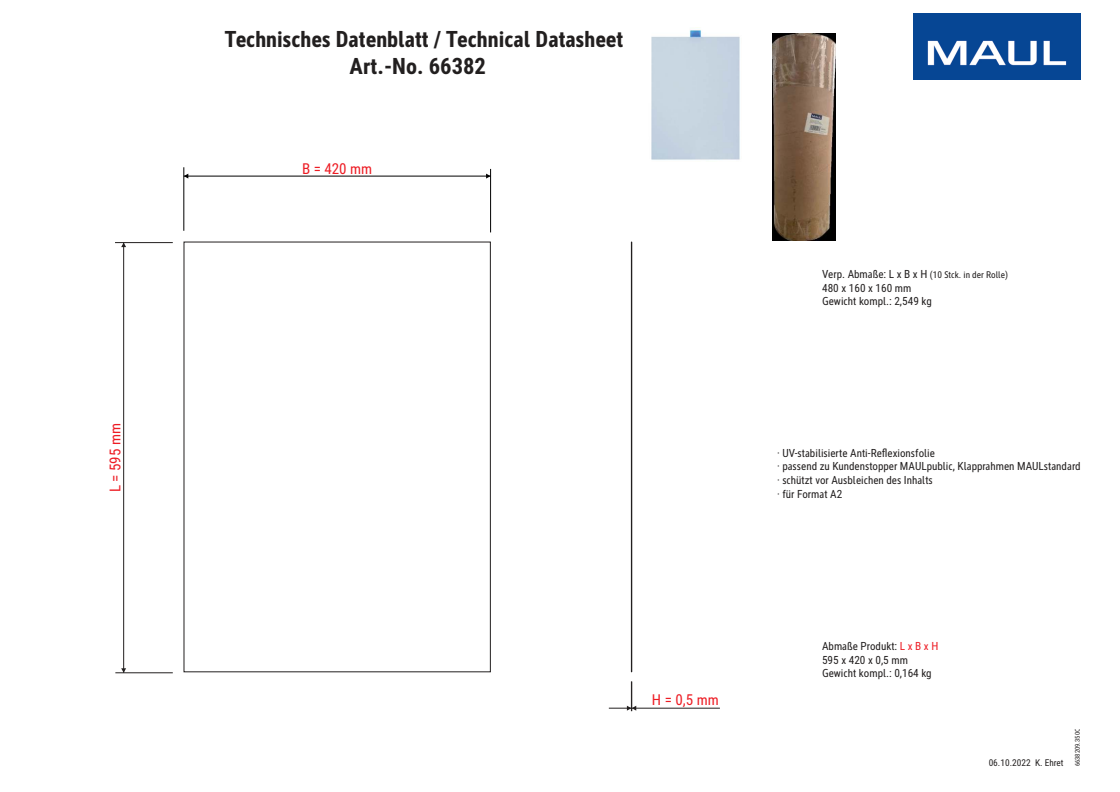
<style>
.page{position:relative;width:1120px;height:792px;background:#fff}
.page>*{position:absolute;margin:0;border:0;box-sizing:border-box;transform-origin:0 0}
.t1{font:700 condensed 22.6px/27.1px "MAUL";color:#221f1f;text-align:center}
.t2{font:condensed 15.1px "MAUL";color:#ed1c24}
.t3{font:condensed 11.3px/13.5px "MAUL";color:#221f1f}
.t4{font:condensed 9.4px "MAUL";color:#221f1f}
.t5{font:condensed 6.6px "MAUL";color:#221f1f}
.s1{font-size:11.3px}
.s2{color:#ed1c24}
</style>
<div class="page">
<img style="left:913px;top:14px;width:167px;height:66px">
<hr style="left:184px;top:167px;width:1px;height:64px;background:#000">
<hr style="left:184px;top:176px;width:307px;height:1px;background:#000">
<svg style="left:184px;top:174px;width:4px;height:5px"></svg>
<svg style="left:486px;top:174px;width:4px;height:5px"></svg>
<hr style="left:490px;top:169px;width:1px;height:63px;background:#000">
<hr style="left:115px;top:242px;width:58px;height:1px;background:#221f1f">
<hr style="left:115px;top:673px;width:58px;height:1px;background:#221f1f">
<hr style="left:123px;top:243px;width:1px;height:430px;background:#221f1f">
<svg style="left:121px;top:243px;width:5px;height:4px"></svg>
<svg style="left:121px;top:668px;width:5px;height:5px"></svg>
<hr style="left:632px;top:708px;width:88px;height:1px;background:#221f1f">
<svg style="left:609px;top:682px;width:27px;height:29px"></svg>
<img style="left:651px;top:30px;width:89px;height:130px">
<div style="left:631px;top:242px;width:1px;height:430px;border:1px solid #221f1f"></div>
<img style="left:773px;top:33px;width:63px;height:208px">
<h2 class="t2" style="left:105px;top:492px;width:71px;rotate:-90deg">L = 595 mm</h2>
<h1 class="t1" style="left:224px;top:25px;width:400px">Technisches Datenblatt / Technical Datasheet<br>Art.-No. 66382</h1>
<h2 class="t2" style="left:302px;top:158px;width:72px">B = 420 mm</h2>
<h2 class="t2" style="left:652px;top:689px;width:68px">H = 0,5 mm</h2>
<p class="t4" style="left:822px;top:268px;width:187px"><span class="s1">Verp. Abmaße: L x B x H</span> (10 Stck. in der Rolle)</p>
<p class="t3" style="left:822px;top:280px;width:111px">480 x 160 x 160 mm<br>Gewicht kompl.: 2,549 kg</p>
<p class="t3" style="left:777px;top:446px;width:305px">· UV-stabilisierte Anti-Reflexionsfolie<br>· passend zu Kundenstopper MAULpublic, Klapprahmen MAULstandard · schützt vor Ausbleichen des Inhalts<br>· für Format A2</p>
<p class="t3" style="left:822px;top:639px;width:118px">Abmaße Produkt: <span class="s2">L x B x H<br></span>595 x 420 x 0,5 mm<br>Gewicht kompl.: 0,164 kg</p>
<p class="t4" style="left:989px;top:756px;width:76px">06.10.2022 K. Ehret</p>
<p class="t5" style="left:1073px;top:766px;width:39px;rotate:-90deg">6638209.350C</p>
</div>
